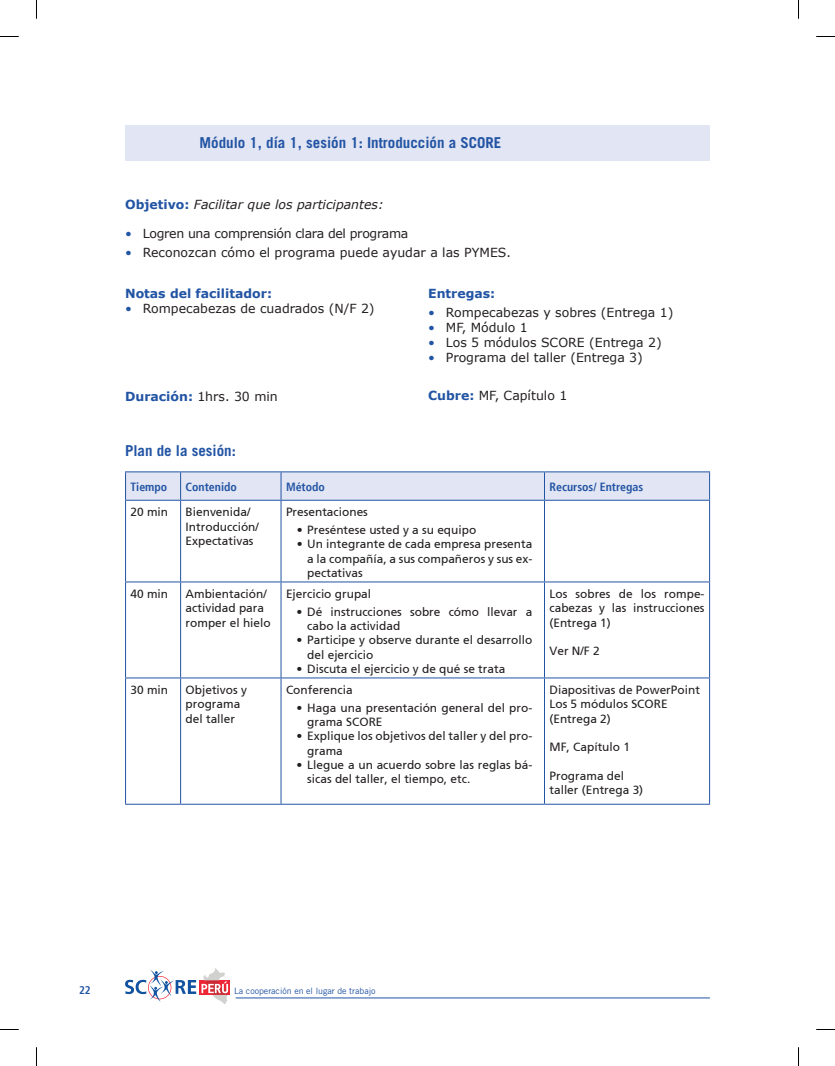
<style>
.page{position:relative;width:835px;height:1066px;background:#fff}
.page>*{position:absolute;margin:0;border:0;box-sizing:border-box;transform-origin:0 0}
.t1{font:700 15px "Trade Gothic LT Std";color:#2254a4}
.t2{font:12.5px "Verdana";color:#231f20}
.t3{font:italic 12.5px "Verdana";color:#231f20}
.t4{font:12.5px "Verdana";letter-spacing:-.025em;color:#231f20}
.t5{font:700 12.5px "Verdana";color:#2254a4}
.t6{font:11.88px/14.2px "Frutiger Roman";color:#231f20}
.t7{font:700 condensed 11.88px "Frutiger";color:#2254a4}
.t8{font:700 condensed 11.25px "Frutiger";color:#2254a4}
.t9{font:8.75px "Trade Gothic LT Std";color:#2254a4}
.s1{font-weight:700;font-style:normal;color:#2254a4}
.s2{color:#2254a4}
.s3{font-weight:700;color:#2254a4}
</style>
<div class="page">
<hr style="left:236px;top:997px;width:474px;height:1px;background:#2254a4">
<svg style="left:228px;top:980px;width:2px;height:14px"></svg>
<svg style="left:125px;top:968px;width:103px;height:35px"></svg>
<div style="left:125px;top:125px;width:585px;height:35px;background:#e2e5f3"></div>
<svg style="left:125px;top:471px;width:585px;height:28px;background:#d9deef"></svg>
<hr style="left:125px;top:499px;width:56px;height:1px;background:#2254a4">
<hr style="left:125px;top:500px;width:1px;height:81px;background:#2254a4">
<hr style="left:181px;top:499px;width:100px;height:1px;background:#2254a4">
<hr style="left:180px;top:500px;width:1px;height:81px;background:#2254a4">
<hr style="left:281px;top:499px;width:263px;height:1px;background:#2254a4">
<hr style="left:280px;top:500px;width:1px;height:81px;background:#2254a4">
<hr style="left:544px;top:499px;width:166px;height:1px;background:#2254a4">
<hr style="left:544px;top:500px;width:1px;height:81px;background:#2254a4">
<hr style="left:709px;top:500px;width:1px;height:81px;background:#2254a4">
<hr style="left:125px;top:581px;width:56px;height:1px;background:#2254a4">
<hr style="left:125px;top:582px;width:1px;height:95px;background:#2254a4">
<hr style="left:181px;top:581px;width:100px;height:1px;background:#2254a4">
<hr style="left:180px;top:582px;width:1px;height:95px;background:#2254a4">
<hr style="left:281px;top:581px;width:263px;height:1px;background:#2254a4">
<hr style="left:280px;top:582px;width:1px;height:95px;background:#2254a4">
<hr style="left:544px;top:581px;width:166px;height:1px;background:#2254a4">
<hr style="left:544px;top:582px;width:1px;height:95px;background:#2254a4">
<hr style="left:709px;top:582px;width:1px;height:95px;background:#2254a4">
<hr style="left:125px;top:677px;width:56px;height:1px;background:#2254a4">
<hr style="left:125px;top:678px;width:1px;height:125px;background:#2254a4">
<hr style="left:181px;top:677px;width:100px;height:1px;background:#2254a4">
<hr style="left:180px;top:678px;width:1px;height:125px;background:#2254a4">
<hr style="left:281px;top:677px;width:263px;height:1px;background:#2254a4">
<hr style="left:280px;top:678px;width:1px;height:125px;background:#2254a4">
<hr style="left:544px;top:677px;width:166px;height:1px;background:#2254a4">
<hr style="left:544px;top:678px;width:1px;height:125px;background:#2254a4">
<hr style="left:709px;top:678px;width:1px;height:125px;background:#2254a4">
<hr style="left:125px;top:803px;width:56px;height:1px;background:#2254a4">
<hr style="left:181px;top:803px;width:100px;height:1px;background:#2254a4">
<hr style="left:281px;top:803px;width:263px;height:1px;background:#2254a4">
<hr style="left:544px;top:803px;width:166px;height:1px;background:#2254a4">
<svg style="left:0;top:36px;width:19px;height:1px"></svg>
<svg style="left:816px;top:36px;width:19px;height:1px"></svg>
<svg style="left:36px;top:0;width:1px;height:19px"></svg>
<svg style="left:36px;top:1047px;width:1px;height:18px"></svg>
<svg style="left:798px;top:0;width:1px;height:19px"></svg>
<svg style="left:798px;top:1047px;width:1px;height:18px"></svg>
<p class="t1" style="left:199px;top:134px;width:303px">Módulo 1, día 1, sesión 1: Introducción a SCORE</p>
<p class="t3" style="left:125px;top:196px;width:260px"><span class="s1">Objetivo:</span> Facilitar que los participantes:</p>
<p class="t4" style="left:125px;top:225px;width:285px"><span class="s2">•</span> Logren una comprensión clara del programa</p>
<p class="t2" style="left:125px;top:244px;width:387px"><span class="s2">•</span> Reconozcan cómo el programa puede ayudar a las PYMES.</p>
<p class="t5" style="left:125px;top:285px;width:148px">Notas del facilitador:</p>
<p class="t2" style="left:125px;top:300px;width:251px"><span class="s2">•</span> Rompecabezas de cuadrados (N/F 2)</p>
<p class="t5" style="left:428px;top:285px;width:69px">Entregas:</p>
<p class="t2" style="left:428px;top:304px;width:247px"><span class="s2">•</span> Rompecabezas y sobres (Entrega 1)</p>
<p class="t2" style="left:428px;top:319px;width:101px"><span class="s2">•</span> MF, Módulo 1</p>
<p class="t2" style="left:428px;top:334px;width:235px"><span class="s2">•</span> Los 5 módulos SCORE (Entrega 2)</p>
<p class="t2" style="left:428px;top:349px;width:216px"><span class="s2">•</span> Programa del taller (Entrega 3)</p>
<p class="t2" style="left:125px;top:388px;width:154px"><span class="s3">Duración:</span> 1hrs. 30 min</p>
<p class="t2" style="left:428px;top:387px;width:141px"><span class="s3">Cubre:</span> MF, Capítulo 1</p>
<p class="t1" style="left:125px;top:441px;width:112px">Plan de la sesión:</p>
<p class="t7" style="left:131px;top:480px;width:38px">Tiempo</p>
<p class="t7" style="left:186px;top:480px;width:53px">Contenido</p>
<p class="t7" style="left:286px;top:480px;width:40px">Método</p>
<p class="t7" style="left:549px;top:480px;width:95px">Recursos/ Entregas</p>
<p class="t6" style="left:131px;top:505px;width:39px">20 min</p>
<p class="t6" style="left:186px;top:505px;width:75px">Bienvenida/<br>Introducción/<br>Expectativas</p>
<p class="t6" style="left:286px;top:505px;width:83px">Presentaciones</p>
<p class="t6" style="left:297px;top:523px;width:181px">• Preséntese usted y a su equipo</p>
<p class="t6" style="left:307px;top:537px;width:227px;text-align:justify;text-indent:-11px">• Un integrante de cada empresa presenta a la compañía, a sus compañeros y sus ex&shy;pectativas</p>
<p class="t6" style="left:131px;top:586px;width:39px">40 min</p>
<p class="t6" style="left:186px;top:586px;width:87px">Ambientación/ actividad para romper el hielo</p>
<p class="t6" style="left:286px;top:586px;width:87px">Ejercicio grupal</p>
<p class="t6" style="left:307px;top:604px;width:227px;text-indent:-11px">• Dé instrucciones sobre cómo llevar a cabo la actividad</p>
<p class="t6" style="left:307px;top:633px;width:227px;text-indent:-11px">• Participe y observe durante el desarrollo del ejercicio</p>
<p class="t6" style="left:297px;top:661px;width:210px">• Discuta el ejercicio y de qué se trata</p>
<p class="t6" style="left:131px;top:682px;width:39px">30 min</p>
<p class="t6" style="left:186px;top:682px;width:63px">Objetivos y programa del taller</p>
<p class="t6" style="left:286px;top:682px;width:68px">Conferencia</p>
<p class="t6" style="left:307px;top:700px;width:227px;text-indent:-11px">• Haga una presentación general del pro&shy;grama SCORE</p>
<p class="t6" style="left:307px;top:729px;width:227px;text-indent:-11px">• Explique los objetivos del taller y del pro&shy;grama</p>
<p class="t6" style="left:307px;top:757px;width:227px;text-indent:-11px">• Llegue a un acuerdo sobre las reglas bá&shy;sicas del taller, el tiempo, etc.</p>
<p class="t6" style="left:549px;top:586px;width:157px;text-align:justify">Los sobres de los rompe&shy;cabezas y las instrucciones (Entrega 1)</p>
<p class="t6" style="left:549px;top:643px;width:52px">Ver N/F 2</p>
<p class="t6" style="left:549px;top:682px;width:152px">Diapositivas de PowerPoint<br>Los 5 módulos SCORE (Entrega 2)</p>
<p class="t6" style="left:549px;top:739px;width:82px">MF, Capítulo 1</p>
<p class="t6" style="left:549px;top:768px;width:95px">Programa del taller (Entrega 3)</p>
<p class="t8" style="left:79px;top:983px;width:13px">22</p>
<p class="t9" style="left:234px;top:985px;width:143px">La cooperación en el lugar de trabajo</p>
</div>
